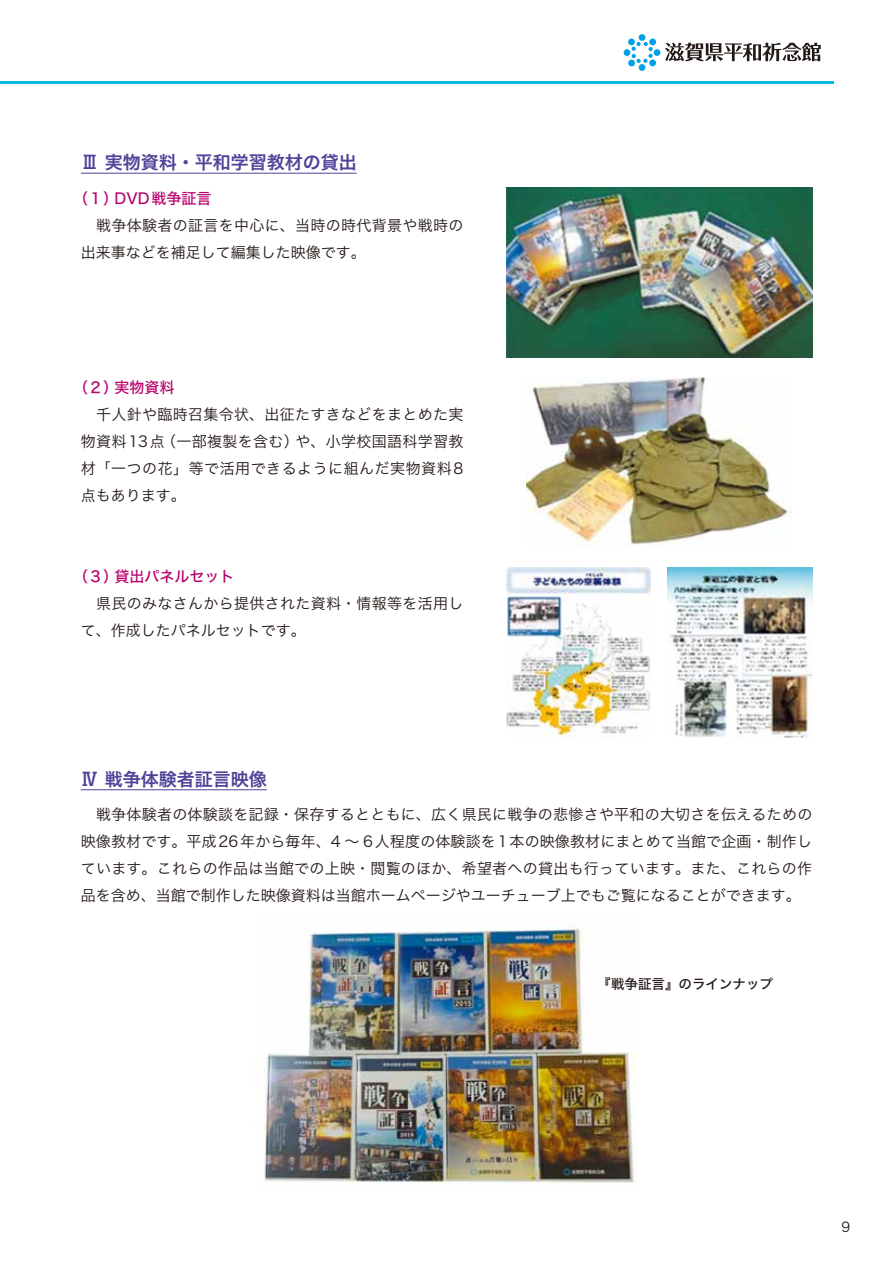
<style>
.page{position:relative;width:893px;height:1263px;background:#fff}
.page>*{position:absolute;margin:0;border:0;box-sizing:border-box;transform-origin:0 0}
.t1{font:18px "Hiragino Sans W6";color:#4d4398}
.t2{font:15px/27px "Hiragino Sans W3";letter-spacing:.02em;color:#221815}
.t3{font:15px "Hiragino Sans W5";color:#b7046d}
.t4{font:13.5px "Hiragino Sans W5";color:#221815}
.t5{font:13.5px "Hiragino Sans W3";color:#221815}
.s1{font-family:"UD Shin Go Pro";font-weight:500}
</style>
<div class="page">
<hr style="left:81px;top:173px;width:276px;height:1px;background:#4d4398">
<hr style="left:81px;top:789px;width:186px;height:1px;background:#4d4398">
<img style="left:506px;top:187px;width:306px;height:170px">
<img style="left:527px;top:377px;width:261px;height:169px">
<img style="left:506px;top:568px;width:145px;height:170px">
<img style="left:668px;top:568px;width:144px;height:170px">
<img style="left:263px;top:925px;width:374px;height:259px">
<svg style="left:665px;top:43px;width:156px;height:18px"></svg>
<div style="left:628px;top:60px;width:7px;height:6px;background:#00a0e9;border-radius:50%"></div>
<div style="left:624px;top:49px;width:6px;height:7px;background:#00a0e9;border-radius:50%"></div>
<div style="left:628px;top:39px;width:7px;height:6px;background:#00a0e9;border-radius:50%"></div>
<div style="left:639px;top:34px;width:6px;height:7px;background:#00a0e9;border-radius:50%"></div>
<div style="left:649px;top:39px;width:7px;height:6px;background:#00a0e9;border-radius:50%"></div>
<div style="left:654px;top:49px;width:6px;height:7px;background:#00a0e9;border-radius:50%"></div>
<div style="left:649px;top:60px;width:7px;height:6px;background:#00a0e9;border-radius:50%"></div>
<div style="left:639px;top:64px;width:6px;height:7px;background:#00a0e9;border-radius:50%"></div>
<svg style="left:632px;top:42px;width:21px;height:21px"></svg>
<hr style="left:0;top:81px;width:833px;height:3px;background:#05b7e3">
<p class="t1" style="left:81px;top:146px;width:277px"><span class="s1">Ⅲ</span> 実物資料・平和学習教材の貸出</p>
<p class="t3" style="left:73px;top:185px;width:140px">（１）DVD戦争証言</p>
<p class="t2" style="left:81px;top:211px;width:384px">　戦争体験者の証言を中心に、当時の時代背景や戦時の出来事などを補足して編集した映像です。</p>
<p class="t3" style="left:73px;top:374px;width:103px">（２）実物資料</p>
<p class="t2" style="left:81px;top:400px;width:384px;text-align:justify">　千人針や臨時召集令状、出征たすきなどをまとめた実物資料13点（一部複製を含む）や、小学校国語科学習教材「一つの花」等で活用できるように組んだ実物資料8点もあります。</p>
<p class="t3" style="left:73px;top:563px;width:163px">（３）貸出パネルセット</p>
<p class="t2" style="left:81px;top:589px;width:384px">　県民のみなさんから提供された資料・情報等を活用して、作成したパネルセットです。</p>
<p class="t1" style="left:81px;top:762px;width:187px"><span class="s1">Ⅳ</span> 戦争体験者証言映像</p>
<p class="t2" style="left:81px;top:800px;width:733px;text-align:justify">　戦争体験者の体験談を記録・保存するとともに、広く県民に戦争の悲惨さや平和の大切さを伝えるための映像教材です。平成26年から毎年、4 ～ 6人程度の体験談を1本の映像教材にまとめて当館で企画・制作しています。これらの作品は当館での上映・閲覧のほか、希望者への貸出も行っています。また、これらの作品を含め、当館で制作した映像資料は当館ホームページやユーチューブ上でもご覧になることができます。</p>
<p class="t4" style="left:597px;top:972px;width:177px">『戦争証言』のラインナップ</p>
<p class="t5" style="left:842px;top:1214px;width:10px">9</p>
</div>
